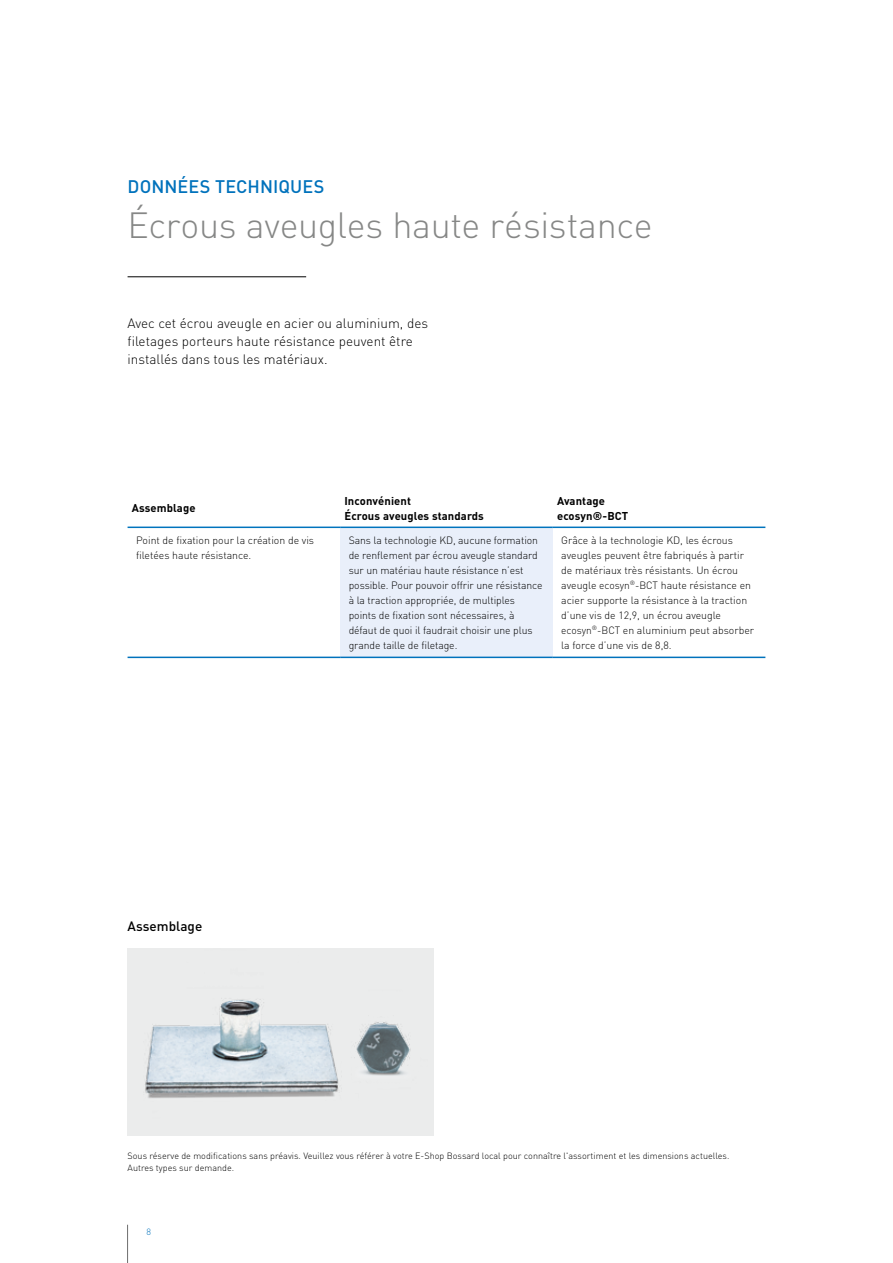
<style>
.page{position:relative;width:893px;height:1263px;background:#fff}
.page>*{position:absolute;margin:0;border:0;box-sizing:border-box;transform-origin:0 0}
.t1{font:300 36px "DINOT";letter-spacing:-.01em;color:#868786}
.t2{font:500 18px "DINOT";letter-spacing:.005em;color:#0072bc}
.t3{font:300 13.5px/18px "DINOT";letter-spacing:.005em;color:#000}
.t4{font:500 13.5px "DINOT";letter-spacing:.005em;color:#000}
.t5{font:700 11.25px/15px "DINOT";letter-spacing:.01em;color:#000}
.t6{font:300 10.5px/15px "DINOT";letter-spacing:-.005em;color:#000}
.t7{font:300 9px/11.7px "DINOT";letter-spacing:.005em;color:#000}
.t8{font:300 9px "DINOT";color:#0072bc}
</style>
<div class="page">
<hr style="left:127px;top:1225px;width:1px;height:38px;background:#6e6e6e">
<img style="left:128px;top:948px;width:306px;height:187px">
<svg style="left:128px;top:528px;width:637px;height:129px"></svg>
<div style="left:340px;top:527px;width:213px;height:130px;background:#e9effa"></div>
<hr style="left:128px;top:657px;width:212px;height:1px;background:#0072bc">
<hr style="left:340px;top:657px;width:213px;height:1px;background:#0072bc">
<hr style="left:553px;top:657px;width:212px;height:1px;background:#0072bc">
<hr style="left:128px;top:526px;width:212px;height:2px;background:#0074bd">
<hr style="left:340px;top:526px;width:213px;height:2px;background:#0074bd">
<hr style="left:553px;top:526px;width:212px;height:2px;background:#0074bd">
<hr style="left:128px;top:276px;width:178px;height:1px;background:#000">
<h2 class="t2" style="left:128px;top:174px;width:198px">DONNÉES TECHNIQUES</h2>
<h1 class="t1" style="left:128px;top:200px;width:526px">Écrous aveugles haute résistance</h1>
<p class="t3" style="left:128px;top:313px;width:302px">Avec cet écrou aveugle en acier ou aluminium, des filetages porteurs haute résistance peuvent être installés dans tous les matériaux.</p>
<p class="t5" style="left:132px;top:500px;width:65px">Assemblage</p>
<p class="t5" style="left:344px;top:493px;width:141px">Inconvénient<br>Écrous aveugles standards</p>
<p class="t5" style="left:557px;top:493px;width:73px">Avantage ecosyn®-BCT</p>
<p class="t6" style="left:136px;top:532px;width:180px">Point de fixation pour la création de vis filetées haute résistance.</p>
<p class="t6" style="left:349px;top:532px;width:195px">Sans la technologie KD, aucune formation de renflement par écrou aveugle standard sur un matériau haute résistance n’est possible. Pour pouvoir offrir une résistance à la traction appropriée, de multiples points de fixation sont nécessaires, à défaut de quoi il faudrait choisir une plus grande taille de filetage.</p>
<p class="t6" style="left:561px;top:532px;width:194px">Grâce à la technologie KD, les écrous aveugles peuvent être fabriqués à partir de matériaux très résistants. Un écrou aveugle ecosyn<sup>®</sup>-BCT haute résistance en acier supporte la résistance à la traction d’une vis de 12,9, un écrou aveugle ecosyn<sup>®</sup>-BCT en aluminium peut absorber la force d’une vis de 8,8.</p>
<p class="t4" style="left:128px;top:917px;width:76px">Assemblage</p>
<p class="t7" style="left:128px;top:1149px;width:603px">Sous réserve de modifications sans préavis. Veuillez vous référer à votre E-Shop Bossard local pour connaître l'assortiment et les dimensions actuelles.<br>Autres types sur demande.</p>
<p class="t8" style="left:147px;top:1225px;width:6px">8</p>
</div>
